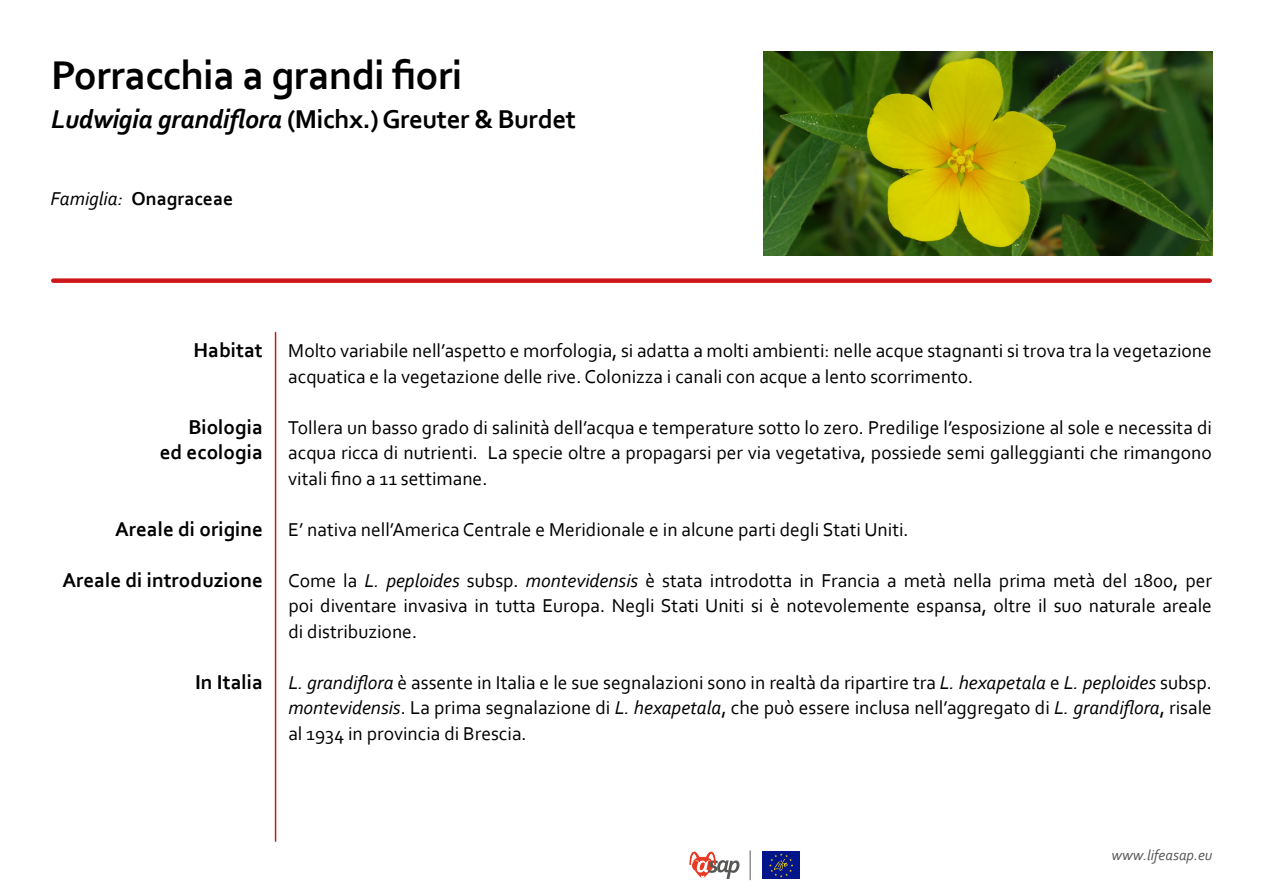
<style>
.page{position:relative;width:1263px;height:893px;background:#fff}
.page>*{position:absolute;margin:0;border:0;box-sizing:border-box;transform-origin:0 0}
.t1{font:700 42px "Corbel";letter-spacing:-.015em;color:#000}
.t2{font:700 27px "Corbel";letter-spacing:-.015em;color:#000}
.t3{font:700 21px/25.5px "Corbel";color:#000;text-align:right}
.t4{font:19.5px/25.5px "Corbel";color:#000;text-align:justify}
.t5{font:700 19.5px "Corbel";color:#000}
.t6{font:italic 15px "Corbel";color:#575756}
.s1{font-style:italic}
.s2{font-weight:400;font-style:italic}
</style>
<div class="page">
<div style="left:53px;top:278px;width:1157px;height:5px;background:#cd171a"></div>
<img style="left:763px;top:51px;width:449px;height:204px">
<hr style="left:275px;top:332px;width:1px;height:509px;background:#cd171a">
<svg style="left:689px;top:851px;width:50px;height:28px"></svg>
<svg style="left:750px;top:851px;width:1px;height:29px"></svg>
<div style="left:762px;top:852px;width:38px;height:27px;background:#001589"></div>
<svg style="left:769px;top:853px;width:24px;height:24px"></svg>
<h1 class="t1" style="left:51px;top:49px;width:413px">Porracchia a grandi fiori</h1>
<h2 class="t2" style="left:51px;top:102px;width:526px"><span class="s1">Ludwigia grandiflora</span> (Michx.) Greuter &amp; Burdet</h2>
<p class="t5" style="left:51px;top:186px;width:184px"><span class="s2">Famiglia:</span> Onagraceae</p>
<p class="t3" style="left:194px;top:337px;width:71px">Habitat</p>
<p class="t3" style="left:160px;top:413px;width:105px">Biologia<br>ed ecologia</p>
<p class="t3" style="left:115px;top:516px;width:149px">Areale di origine</p>
<p class="t3" style="left:62px;top:567px;width:202px">Areale di introduzione</p>
<p class="t3" style="left:195px;top:669px;width:69px">In Italia</p>
<p class="t4" style="left:288px;top:337px;width:925px">Molto variabile nell’aspetto e morfologia, si adatta a molti ambienti: nelle acque stagnanti si trova tra la vegetazione acquatica e la vegetazione delle rive. Colonizza i canali con acque a lento scorrimento.</p>
<p class="t4" style="left:288px;top:414px;width:925px">Tollera un basso grado di salinità dell’acqua e temperature sotto lo zero. Predilige l’esposizione al sole e necessita di acqua ricca di nutrienti. La specie oltre a propagarsi per via vegetativa, possiede semi galleggianti che rimangono vitali fino a 11 settimane.</p>
<p class="t4" style="left:288px;top:516px;width:622px">E’ nativa nell’America Centrale e Meridionale e in alcune parti degli Stati Uniti.</p>
<p class="t4" style="left:288px;top:567px;width:925px">Come la <span class="s1">L. peploides</span> subsp. <span class="s1">montevidensis</span> è stata introdotta in Francia a metà nella prima metà del 1800, per poi diventare invasiva in tutta Europa. Negli Stati Uniti si è notevolemente espansa, oltre il suo naturale areale di distribuzione.</p>
<p class="t4" style="left:288px;top:669px;width:925px"><span class="s1">L. grandiflora</span> è assente in Italia e le sue segnalazioni sono in realtà da ripartire tra <span class="s1">L. hexapetala</span> e <span class="s1">L. peploides</span> subsp. <span class="s1">montevidensis</span>. La prima segnalazione di <span class="s1">L. hexapetala</span>, che può essere inclusa nell’aggregato di <span class="s1">L. grandiflora</span>, risale al 1934 in provincia di Brescia.</p>
<p class="t6" style="left:1111px;top:846px;width:102px">www.lifeasap.eu</p>
</div>
